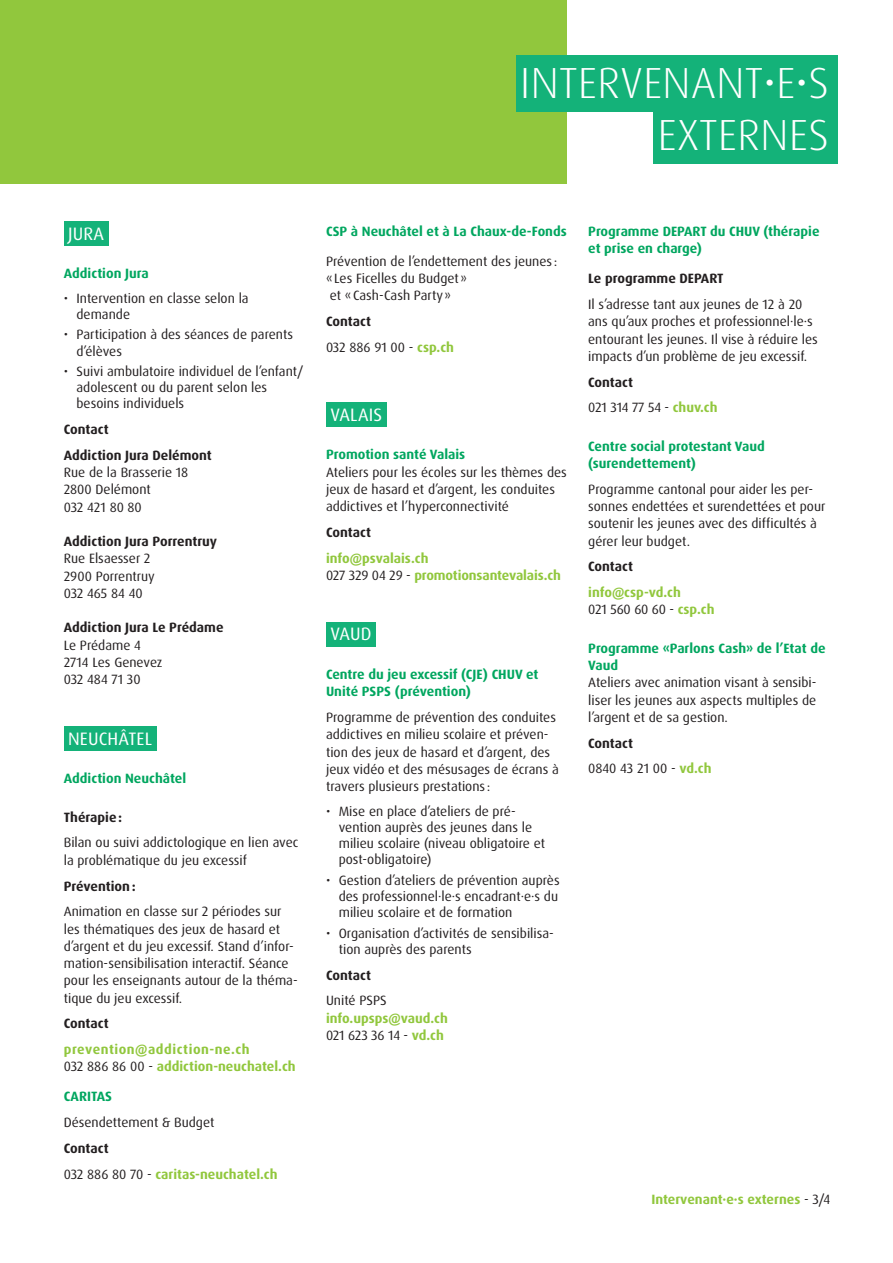
<style>
.page{position:relative;width:893px;height:1263px;background:#fff}
.page>*{position:absolute;margin:0;border:0;box-sizing:border-box;transform-origin:0 0}
.t1{font:300 43.5px/52.1px "Dax Pro";letter-spacing:.01em;color:#fff;text-align:right}
.Titre_niv3{font:18px "Dax Pro";letter-spacing:.01em;color:#fff}
.Contenu{font:13.5px/17.2px "Dax Pro";color:#231f20}
.Titre_niv4{font:700 13.5px/17.2px "Dax Pro";color:#00a65f}
.Contenu-2{font:700 13.5px "Dax Pro";color:#91c73d}
.Contenu-3{font:700 13.5px "Dax Pro";color:#231f20}
.Titre_niv4-2{font:700 13.5px "Dax Pro";color:#231f20}
.Contenu-4{font:700 13.5px "Dax Pro";letter-spacing:.04em;color:#91c73d}
.s1{font-weight:400;color:#231f20}
.s2{font-weight:700;color:#91c73d}
</style>
<div class="page">
<div style="left:0;top:0;width:567px;height:184px;background:#91c73d"></div>
<div style="left:516px;top:55px;width:322px;height:57px;background:#14b279"></div>
<div style="left:654px;top:107px;width:184px;height:57px;background:#14b279"></div>
<div style="left:64px;top:221px;width:44px;height:24px;background:#14b279"></div>
<div style="left:64px;top:726px;width:92px;height:25px;background:#14b279"></div>
<div style="left:326px;top:403px;width:61px;height:24px;background:#14b279"></div>
<div style="left:326px;top:622px;width:50px;height:24px;background:#14b279"></div>
<h1 class="t1" style="left:520px;top:57px;width:310px">INTERVENANT•E•S<br>EXTERNES</h1>
<p class="Titre_niv3" style="left:68px;top:222px;width:38px">JURA</p>
<p class="Titre_niv4" style="left:64px;top:265px;width:87px">Addiction Jura</p>
<p class="Contenu" style="left:77px;top:290px;width:174px;line-height:16.2px;text-indent:-13px">• Intervention en classe selon la demande</p>
<p class="Contenu" style="left:77px;top:327px;width:218px;line-height:16.2px;text-indent:-13px">• Participation à des séances de parents d’élèves</p>
<p class="Contenu" style="left:77px;top:363px;width:228px;line-height:16.2px;text-indent:-13px">• Suivi ambulatoire individuel de l’enfant/ adolescent ou du parent selon les besoins individuels</p>
<p class="Contenu-3" style="left:64px;top:421px;width:46px">Contact</p>
<p class="Contenu-3" style="left:64px;top:446px;width:149px">Addiction Jura Delémont</p>
<p class="Contenu" style="left:64px;top:464px;width:126px">Rue de la Brasserie 18</p>
<p class="Contenu" style="left:64px;top:481px;width:89px">2800 Delémont</p>
<p class="Contenu" style="left:64px;top:498px;width:80px">032 421 80 80</p>
<p class="Contenu-3" style="left:64px;top:533px;width:155px">Addiction Jura Porrentruy</p>
<p class="Contenu" style="left:64px;top:550px;width:88px">Rue Elsaesser 2</p>
<p class="Contenu" style="left:64px;top:567px;width:93px">2900 Porrentruy</p>
<p class="Contenu" style="left:64px;top:585px;width:80px">032 465 84 40</p>
<p class="Contenu-3" style="left:64px;top:619px;width:161px">Addiction Jura Le Prédame</p>
<p class="Contenu" style="left:64px;top:636px;width:79px">Le Prédame 4</p>
<p class="Contenu" style="left:64px;top:654px;width:100px">2714 Les Genevez</p>
<p class="Contenu" style="left:64px;top:671px;width:78px">032 484 71 30</p>
<p class="Titre_niv3" style="left:68px;top:727px;width:86px">NEUCHÂTEL</p>
<p class="Titre_niv4" style="left:64px;top:770px;width:124px">Addiction Neuchâtel</p>
<p class="Titre_niv4-2" style="left:64px;top:808px;width:60px">Thérapie:</p>
<p class="Contenu" style="left:64px;top:834px;width:236px">Bilan ou suivi addictologique en lien avec la problématique du jeu excessif</p>
<p class="Contenu-3" style="left:64px;top:877px;width:73px">Prévention:</p>
<p class="Contenu" style="left:64px;top:903px;width:235px">Animation en classe sur 2 périodes sur les thématiques des jeux de hasard et d’argent et du jeu excessif. Stand d’infor&shy;mation-sensibilisation interactif. Séance pour les enseignants autour de la théma&shy;tique du jeu excessif.</p>
<p class="Contenu-3" style="left:64px;top:1015px;width:46px">Contact</p>
<p class="Contenu-4" style="left:64px;top:1040px;width:187px">prevention@addiction-ne.ch</p>
<p class="Contenu-2" style="left:64px;top:1058px;width:233px"><span class="s1">032 886 86 00 -</span> addiction-neuchatel.ch</p>
<p class="Titre_niv4" style="left:64px;top:1088px;width:50px">CARITAS</p>
<p class="Contenu" style="left:64px;top:1114px;width:152px">Désendettement &amp; Budget</p>
<p class="Contenu-3" style="left:64px;top:1139px;width:46px">Contact</p>
<p class="Contenu-2" style="left:64px;top:1165px;width:215px"><span class="s1">032 886 80 70 -</span> caritas-neuchatel.ch</p>
<p class="Titre_niv4" style="left:326px;top:223px;width:242px">CSP à Neuchâtel et à La Chaux-de-Fonds</p>
<p class="Contenu" style="left:326px;top:253px;width:233px">Prévention de l’endettement des jeunes : « Les Ficelles du Budget »<br>et « Cash-Cash Party»</p>
<p class="Contenu-3" style="left:326px;top:313px;width:46px">Contact</p>
<p class="Contenu" style="left:326px;top:339px;width:130px">032 886 91 00 - <span class="s2">csp.ch</span></p>
<p class="Titre_niv3" style="left:330px;top:403px;width:53px">VALAIS</p>
<p class="Titre_niv4" style="left:326px;top:446px;width:141px">Promotion santé Valais</p>
<p class="Contenu" style="left:326px;top:463px;width:242px">Ateliers pour les écoles sur les thèmes des jeux de hasard et d’argent, les conduites addictives et l’hyperconnectivité</p>
<p class="Contenu-3" style="left:326px;top:524px;width:46px">Contact</p>
<p class="Contenu-2" style="left:326px;top:549px;width:104px">info@psvalais.ch</p>
<p class="Contenu-2" style="left:326px;top:567px;width:236px"><span class="s1">027 329 04 29 -</span> promotionsantevalais.ch</p>
<p class="Titre_niv3" style="left:330px;top:623px;width:43px">VAUD</p>
<p class="Titre_niv4" style="left:326px;top:666px;width:214px">Centre du jeu excessif (CJE) CHUV et<br>Unité PSPS (prévention)</p>
<p class="Contenu" style="left:326px;top:709px;width:234px">Programme de prévention des conduites addictives en milieu scolaire et préven&shy;tion des jeux de hasard et d’argent, des jeux vidéo et des mésusages de écrans à travers plusieurs prestations :</p>
<p class="Contenu" style="left:339px;top:803px;width:208px;line-height:16.2px;text-indent:-13px">• Mise en place d’ateliers de pré&shy;vention auprès des jeunes dans le milieu scolaire (niveau obligatoire et post-obligatoire)</p>
<p class="Contenu" style="left:339px;top:872px;width:222px;line-height:16.2px;text-indent:-13px">• Gestion d’ateliers de prévention auprès des professionnel·le·s encadrant·e·s du milieu scolaire et de formation</p>
<p class="Contenu" style="left:339px;top:925px;width:217px;line-height:16.2px;text-indent:-13px">• Organisation d’activités de sensibilisa&shy;tion auprès des parents</p>
<p class="Contenu-3" style="left:326px;top:966px;width:46px">Contact</p>
<p class="Contenu" style="left:326px;top:992px;width:62px">Unité PSPS</p>
<p class="Contenu-2" style="left:326px;top:1009px;width:123px">info.upsps@vaud.ch</p>
<p class="Contenu" style="left:326px;top:1026px;width:119px">021 623 36 14 - <span class="s2">vd.ch</span></p>
<p class="Titre_niv4" style="left:588px;top:223px;width:233px">Programme DEPART du CHUV (thérapie et prise en charge)</p>
<p class="Titre_niv4-2" style="left:588px;top:270px;width:137px">Le programme DEPART</p>
<p class="Contenu" style="left:588px;top:296px;width:231px">Il s’adresse tant aux jeunes de 12 à 20 ans qu’aux proches et professionnel·le·s entourant les jeunes. Il vise à réduire les impacts d’un problème de jeu excessif.</p>
<p class="Contenu-3" style="left:588px;top:373px;width:46px">Contact</p>
<p class="Contenu" style="left:588px;top:399px;width:131px">021 314 77 54 - <span class="s2">chuv.ch</span></p>
<p class="Titre_niv4" style="left:588px;top:438px;width:178px">Centre social protestant Vaud (surendettement)</p>
<p class="Contenu" style="left:588px;top:480px;width:239px">Programme cantonal pour aider les per&shy;sonnes endettées et surendettées et pour soutenir les jeunes avec des difficultés à gérer leur budget.</p>
<p class="Contenu-3" style="left:588px;top:558px;width:46px">Contact</p>
<p class="Contenu-2" style="left:588px;top:584px;width:94px">info@csp-vd.ch</p>
<p class="Contenu" style="left:588px;top:601px;width:128px">021 560 60 60 - <span class="s2">csp.ch</span></p>
<p class="Titre_niv4" style="left:588px;top:640px;width:239px">Programme «Parlons Cash» de l’Etat de<br>Vaud</p>
<p class="Contenu" style="left:588px;top:674px;width:230px;text-align:justify">Ateliers avec animation visant à sensibi&shy;liser les jeunes aux aspects multiples de l’argent et de sa gestion.</p>
<p class="Contenu-3" style="left:588px;top:734px;width:46px">Contact</p>
<p class="Contenu" style="left:588px;top:760px;width:125px">0840 43 21 00 - <span class="s2">vd.ch</span></p>
<p class="Contenu-2" style="left:651px;top:1191px;width:180px">Intervenant·e·s externes <span class="s1">- 3/4</span></p>
</div>
